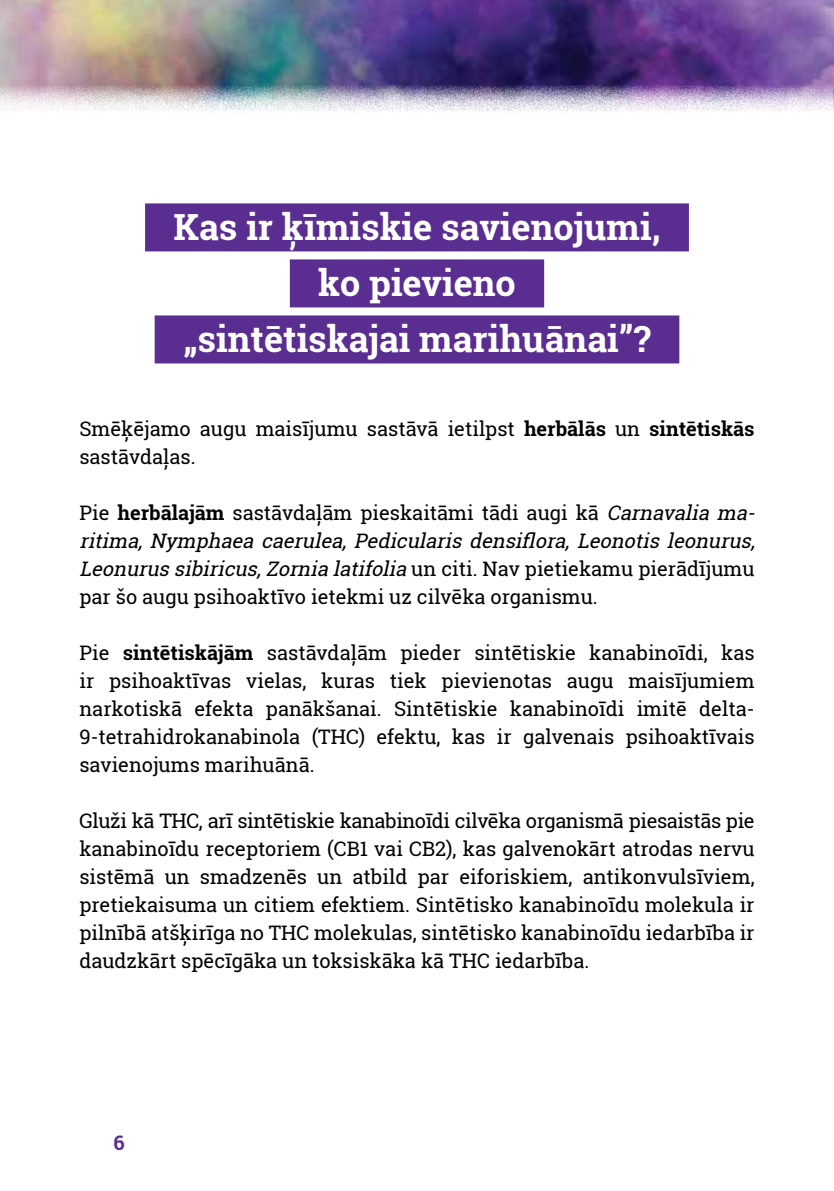
<style>
.page{position:relative;width:834px;height:1191px;background:#fff}
.page>*{position:absolute;margin:0;border:0;box-sizing:border-box;transform-origin:0 0}
.t1{font:700 36px/56px "Roboto Slab";color:#fff;text-align:center}
.t2{font:20px/28px "Roboto Slab";color:#000}
.t3{font:700 20px "Roboto Slab";color:#5a2e91}
.s1{font-weight:700}
.s2{font-style:italic}
</style>
<div class="page">
<img style="left:0;top:0;width:834px;height:112px">
<div style="left:145px;top:203px;width:543px;height:48px;background:#5a2e91"></div>
<div style="left:290px;top:259px;width:254px;height:48px;background:#5a2e91"></div>
<div style="left:155px;top:315px;width:524px;height:48px;background:#5a2e91"></div>
<h1 class="t1" style="left:173px;top:199px;width:488px">Kas ir ķīmiskie savienojumi, ko pievieno<br>„sintētiskajai marihuānai”?</h1>
<p class="t2" style="left:79px;top:415px;width:676px">Smēķējamo augu maisījumu sastāvā ietilpst <span class="s1">herbālās</span> un <span class="s1">sintētiskās </span>sastāvdaļas.</p>
<p class="t2" style="left:79px;top:499px;width:682px">Pie <span class="s1">herbālajām</span> sastāvdaļām pieskaitāmi tādi augi kā <span class="s2">Carnavalia ma&shy;ritima, Nymphaea caerulea, Pedicularis densiflora, Leonotis leonurus, Leonurussibiricus,Zornia latifolia</span> u n c i t i . N a v p i e t i e k a m u p i e r ā d īj u m u par šo augu psihoaktīvo ietekmi uz cilvēka organismu.</p>
<p class="t2" style="left:79px;top:639px;width:676px;text-align:justify">Pie <span class="s1">sintētiskājām</span> sastāvdaļām pieder sintētiskie kanabinoīdi, kas ir psihoaktīvas vielas, kuras tiek pievienotas augu maisījumiem narkotiskā efekta panākšanai. Sintētiskie kanabinoīdi imitē delta-9-tetrahidrokanabinola (THC) efektu, kas ir galvenais psihoaktīvais savienojums marihuānā.</p>
<p class="t2" style="left:79px;top:807px;width:676px;text-align:justify">Gluži kā THC, arī sintētiskie kanabinoīdi cilvēka organismā piesaistās pie kanabinoīdu receptoriem (CB1 vai CB2), kas galvenokārt atrodas nervu sistēmā un smadzenēs un atbild par eiforiskiem, antikonvulsīviem, pretiekaisuma un citiem efektiem. Sintētisko kanabinoīdu molekula ir pilnībā atšķirīga no THC molekulas, sintētisko kanabinoīdu iedarbība ir daudzkārt spēcīgāka un toksiskāka kā THC iedarbība.</p>
<p class="t3" style="left:113px;top:1128px;width:13px">6</p>
</div>
